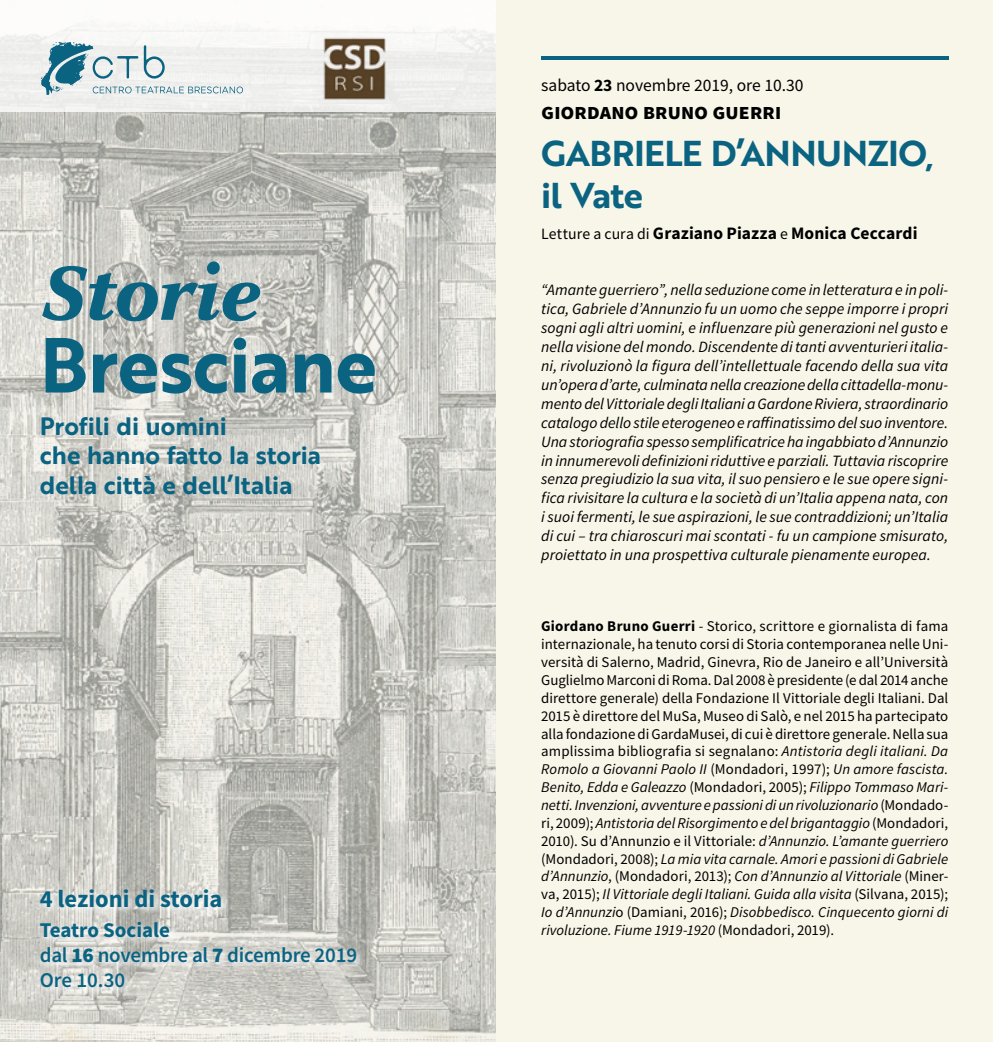
<style>
.page{position:relative;width:993px;height:1042px;background:#fff}
.page>*{position:absolute;margin:0;border:0;box-sizing:border-box;transform-origin:0 0}
.t1{font:italic 800 84.35px "Celeste";letter-spacing:-.02em;color:#0b6382}
.t2{font:75.77px "Brother 1816 Bold";letter-spacing:-.01em;color:#0b6382}
.t3{font:35px/42px "Brother 1816 Bold";letter-spacing:-.015em;color:#0b6382}
.t4{font:24.5px/29.4px "Brother 1816 Bold";color:#0b6382}
.t5{font:700 24.5px "Source Sans Pro";color:#0b6382}
.t6{font:700 22.75px "Source Sans Pro";letter-spacing:-.015em;color:#000}
.t7{font:600 21px/25.2px "Source Sans Pro";letter-spacing:-.01em;color:#0b6382}
.t8{font:700 17.5px "Source Sans Pro";letter-spacing:.005em;color:#000}
.t9{font:17.5px "Source Sans Pro";color:#000}
.t10{font:italic 15.75px/18.9px "Source Sans Pro";letter-spacing:.005em;color:#000;text-align:justify}
.t11{font:14.88px/17.8px "Source Sans Pro";letter-spacing:.01em;color:#000;text-align:justify}
.s1{font-weight:700}
.s2{font-weight:900}
.s3{font-weight:400;font-size:15.75px}
.s4{font-style:italic}
</style>
<div class="page">
<div style="left:0;top:0;width:511px;height:1042px;background:#000;opacity:.75"></div>
<div style="left:0;top:0;width:496px;height:111px;background:#f7f7f5"></div>
<img style="left:315px;top:37px;width:80px;height:71px">
<svg style="left:41px;top:42px;width:202px;height:53px"></svg>
<svg style="left:39px;top:887px;width:325px;height:109px;background:#cecec8"></svg>
<div style="left:496px;top:0;width:496px;height:1042px;background:#f8f6e8"></div>
<hr style="left:541px;top:56px;width:406px;height:4px;background:#0b6382">
<h1 class="t1" style="left:40px;top:242px;width:222px">Storie</h1>
<h2 class="t2" style="left:40px;top:308px;width:339px">Bresciane</h2>
<h3 class="t4" style="left:40px;top:411px;width:283px">Profili di uomini<br>che hanno fatto la storia della città e dell’Italia</h3>
<h3 class="t5" style="left:40px;top:882px;width:184px">4 lezioni di storia</h3>
<h3 class="t7" style="left:40px;top:917px;width:319px"><span class="s1">Teatro Sociale<br></span>dal <span class="s2">16</span> novembre al <span class="s2">7</span> dicembre 2019<br>Ore 10.30</h3>
<p class="t9" style="left:541px;top:74px;width:264px">sabato <span class="s1">23</span> novembre 2019, ore 10.30</p>
<h3 class="t6" style="left:541px;top:96px;width:242px">giordano bruno guerri</h3>
<h3 class="t3" style="left:541px;top:131px;width:394px">GABRIELE D’ANNUNZIO, il Vate</h3>
<p class="t8" style="left:541px;top:221px;width:378px"><span class="s3">Letture a cura di</span> Graziano Piazza <span class="s3">e</span> Monica Ceccardi</p>
<p class="t10" style="left:541px;top:280px;width:408px">“Amante guerriero”, nella seduzione come in letteratura e in poli&shy;tica, Gabriele d’Annunzio fu un uomo che seppe imporre i propri sogni agli altri uomini, e influenzare più generazioni nel gusto e nella visione del mondo. Discendente di tanti avventurieri italia&shy;ni, rivoluzionò la figura dell’intellettuale facendo della sua vita un’opera d’arte, culminata nella creazione della cittadella-monu&shy;mento del Vittoriale degli Italiani a Gardone Riviera, straordinario catalogo dello stile eterogeneo e raffinatissimo del suo inventore.<br>Una storiografia spesso semplificatrice ha ingabbiato d’Annunzio in innumerevoli definizioni riduttive e parziali. Tuttavia riscoprire senza pregiudizio la sua vita, il suo pensiero e le sue opere signi&shy;fica rivisitare la cultura e la società di un’Italia appena nata, con i suoi fermenti, le sue aspirazioni, le sue contraddizioni; un’Italia di cui – tra chiaroscuri mai scontati - fu un campione smisurato, proiettato in una prospettiva culturale pienamente europea.</p>
<p class="t11" style="left:541px;top:617px;width:408px"><span class="s1">Giordano Bruno Guerri</span> - Storico, scrittore e giornalista di fama internazionale, ha tenuto corsi di Storia contemporanea nelle Uni&shy;versità di Salerno, Madrid, Ginevra, Rio de Janeiro e all’Università Guglielmo Marconi di Roma. Dal 2008 è presidente (e dal 2014 anche direttore generale) della Fondazione Il Vittoriale degli Italiani. Dal 2015 è direttore del MuSa, Museo di Salò, e nel 2015 ha partecipato alla fondazione di GardaMusei, di cui è direttore generale. Nella sua amplissima bibliografia si segnalano: <span class="s4">Antistoria degli italiani. Da Romolo a Giovanni Paolo II</span> (Mondadori, 1997); <span class="s4">Un amore fascista.<br>Benito, Edda e Galeazzo</span> (Mondadori, 2005); <span class="s4">Filippo Tommaso Mari&shy;netti. Invenzioni, avventure e passioni di un rivoluzionario</span> (Mondado&shy;ri, 2009); <span class="s4">Antistoria del Risorgimento e del brigantaggio</span> (Mondadori, 2010). Su d’Annunzio e il Vittoriale: <span class="s4">d’Annunzio. L’amante guerriero </span>(Mondadori, 2008); <span class="s4">La mia vita carnale. Amori e passioni di Gabriele d’Annunzio</span>, (Mondadori, 2013); <span class="s4">Con d’Annunzio al Vittoriale</span> (Miner&shy;va, 2015); <span class="s4">Il Vittoriale degli Italiani. Guida alla visita</span> (Silvana, 2015); <span class="s4">Io d’Annunzi</span>o (Damiani, 2016); <span class="s4">Disobbedisco. Cinquecento giorni di rivoluzione. Fiume 1919-1920</span> (Mondadori, 2019).</p>
</div>
